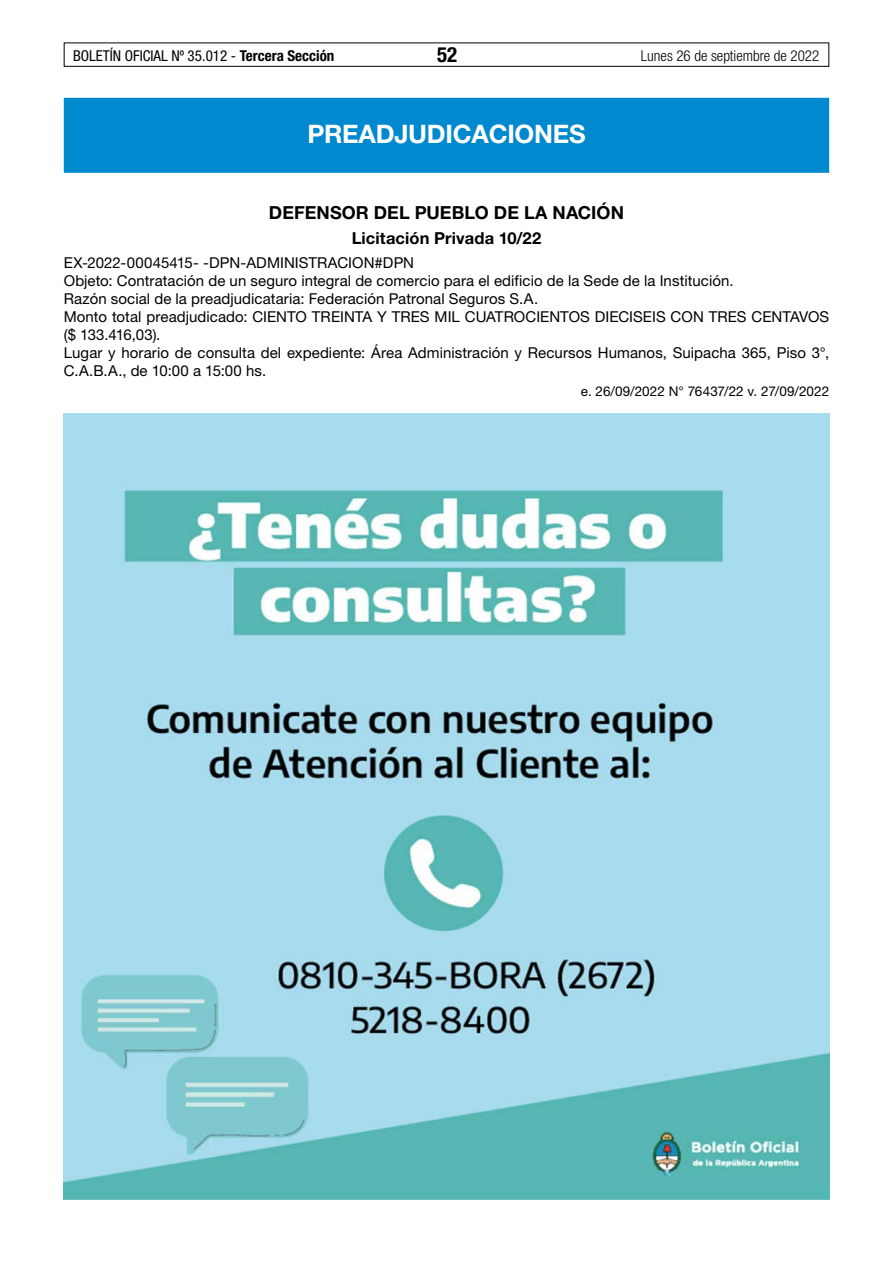
<style>
.page{position:relative;width:893px;height:1263px;background:#fff}
.page>*{position:absolute;margin:0;border:0;box-sizing:border-box;transform-origin:0 0}
.t1{font:700 25.5px "Helvetica Neue LT Std";letter-spacing:-.01em;color:#fff}
.t2{font:700 condensed 21px "Helvetica Neue LT Std";color:#000}
.t3{font:700 18px "Helvetica Neue LT Std";letter-spacing:.005em;color:#000}
.t4{font:700 16.5px "Helvetica Neue LT Std";letter-spacing:.01em;color:#000}
.t5{font:15px/18px "Helvetica Neue LT Std";letter-spacing:.005em;color:#000}
.t6{font:condensed 15px "Helvetica Neue LT Std";color:#000}
.t7{font:300 condensed 15px "Helvetica Neue LT Std";color:#000}
.t8{font:13.5px "Helvetica Neue LT Std";letter-spacing:.005em;color:#000}
.s1{font-weight:700}
</style>
<div class="page">
<div style="left:64px;top:43px;width:765px;height:24px;border:1px solid #000"></div>
<div style="left:64px;top:98px;width:765px;height:75px;background:#0089cf"></div>
<img style="left:64px;top:414px;width:765px;height:785px">
<p class="t6" style="left:73px;top:47px;width:263px">BOLETÍN OFICIAL Nº 35.012 - <span class="s1">Tercera Sección</span></p>
<h2 class="t2" style="left:437px;top:42px;width:22px">52</h2>
<p class="t7" style="left:641px;top:47px;width:180px">Lunes 26 de septiembre de 2022</p>
<h1 class="t1" style="left:307px;top:118px;width:280px">PREADJUDICACIONES</h1>
<p class="t3" style="left:269px;top:202px;width:357px">DEFENSOR DEL PUEBLO DE LA NACIÓN</p>
<p class="t4" style="left:352px;top:228px;width:191px">Licitación Privada 10/22</p>
<p class="t5" style="left:64px;top:254px;width:767px">EX-2022-00045415- -DPN-ADMINISTRACION#DPN<br>Objeto: Contratación de un seguro integral de comercio para el edificio de la Sede de la Institución.<br>Razón social de la preadjudicataria: Federación Patronal Seguros S.A.<br>Monto total preadjudicado: CIENTO TREINTA Y TRES MIL CUATROCIENTOS DIECISEIS CON TRES CENTAVOS ($ 133.416,03).<br>Lugar y horario de consulta del expediente: Área Administración y Recursos Humanos, Suipacha 365, Piso 3°, C.A.B.A., de 10:00 a 15:00 hs.</p>
<p class="t8" style="left:581px;top:383px;width:250px">e. 26/09/2022 N° 76437/22 v. 27/09/2022</p>
</div>
